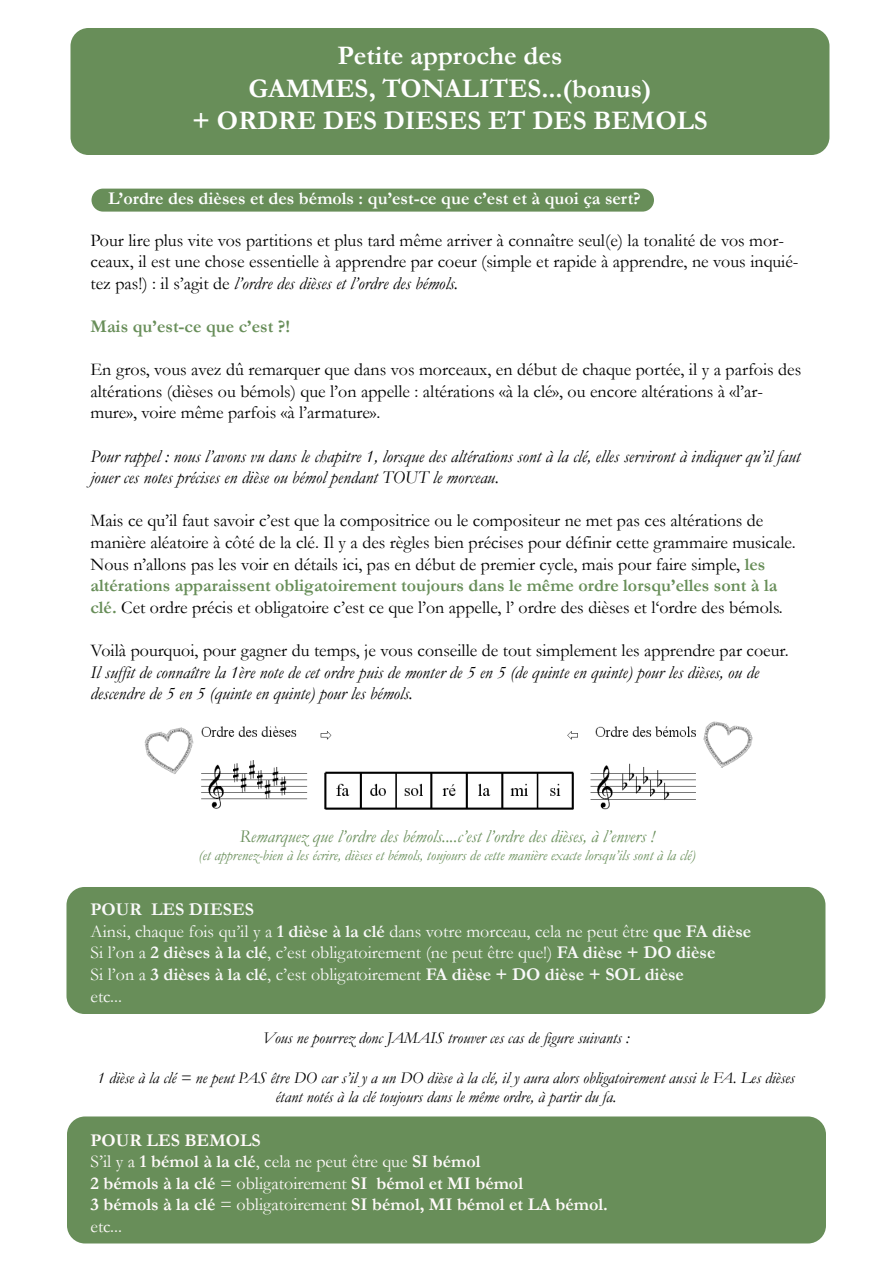
<style>
.page{position:relative;width:894px;height:1263px;background:#fff}
.page>*{position:absolute;margin:0;border:0;box-sizing:border-box;transform-origin:0 0}
.t1{font:700 27px/32.4px "Garamond";color:#fff;text-align:center}
.t2{font:18px/21.6px "Garamond";color:#000}
.t3{font:italic 18px/21.6px "Garamond";color:#000}
.t4{font:18px/21.6px "Garamond";color:#f9f9f9}
.t5{font:700 18px/21.6px "Garamond";color:#fffafa}
.t6{font:italic 18px "Garamond";color:#688e59}
.t7{font:700 18px "Garamond";color:#fff}
.t8{font:700 18px "Garamond";color:#688e59}
.t9{font:italic 16.5px/19.8px "Garamond";color:#000;text-align:center}
.t10{font:italic 15px "Garamond";color:#688e59}
.s1{font-style:italic}
.s2{font-weight:700;color:#688e59}
.s3{font-weight:700}
.s4{font-weight:400}
</style>
<div class="page">
<div style="left:70px;top:28px;width:760px;height:127px;background:#688e59;border-radius:18px"></div>
<div style="left:67px;top:1116px;width:759px;height:128px;background:#688e59;border-radius:18px"></div>
<div style="left:66px;top:887px;width:759px;height:127px;background:#688e59;border-radius:18px"></div>
<div style="left:92px;top:189px;width:562px;height:23px;background:#688e59;border-radius:11px"></div>
<img style="left:201px;top:726px;width:495px;height:84px">
<img style="left:144px;top:727px;width:50px;height:47px">
<img style="left:703px;top:721px;width:50px;height:47px">
<h1 class="t1" style="left:192px;top:39px;width:517px">Petite approche des<br>GAMMES, TONALITES...(bonus)<br>+ ORDRE DES DIESES ET DES BEMOLS</h1>
<p class="t7" style="left:108px;top:186px;width:534px">L’ordre des dièses et des bémols : qu’est-ce que c’est et à quoi ça sert?</p>
<p class="t2" style="left:91px;top:229px;width:710px">Pour lire plus vite vos partitions et plus tard même arriver à connaître seul(e) la tonalité de vos mor&shy;ceaux, il est une chose essentielle à apprendre par coeur (simple et rapide à apprendre, ne vous inquié&shy;tez pas!) : il s’agit de <span class="s1">l’ordre des dièses et l’ordre des bémols.</span></p>
<p class="t8" style="left:91px;top:314px;width:201px">Mais qu’est-ce que c’est ?!</p>
<p class="t2" style="left:91px;top:358px;width:712px">En gros, vous avez dû remarquer que dans vos morceaux, en début de chaque portée, il y a parfois des altérations (dièses ou bémols) que l’on appelle : altérations «à la clé», ou encore altérations à «l’ar&shy;mure», voire même parfois «à l’armature».</p>
<p class="t3" style="left:91px;top:445px;width:711px">Pour rappel : nous l’avons vu dans le chapitre 1, lorsque des altérations sont à la clé, elles serviront à indiquer qu’il faut jouer ces notes précises en dièse ou bémol pendant TOUT le morceau.</p>
<p class="t2" style="left:91px;top:510px;width:707px">Mais ce qu’il faut savoir c’est que la compositrice ou le compositeur ne met pas ces altérations de manière aléatoire à côté de la clé. Il y a des règles bien précises pour définir cette grammaire musicale.<br>Nous n’allons pas les voir en détails ici, pas en début de premier cycle, mais pour faire simple, <span class="s2">les altérations apparaissent obligatoirement toujours dans le même ordre lorsqu’elles sont à la clé.</span> Cet ordre précis et obligatoire c’est ce que l’on appelle, l’ ordre des dièses et l‘ordre des bémols.</p>
<p class="t2" style="left:91px;top:639px;width:700px">Voilà pourquoi, pour gagner du temps, je vous conseille de tout simplement les apprendre par coeur.</p>
<p class="t3" style="left:91px;top:661px;width:670px">Il suffit de connaître la 1ère note de cet ordre puis de monter de 5 en 5 (de quinte en quinte) pour les dièses, ou de descendre de 5 en 5 (quinte en quinte) pour les bémols.</p>
<p class="t6" style="left:240px;top:824px;width:416px">Remarquez que l’ordre des bémols....c’est l’ordre des dièses, à l’envers !</p>
<p class="t10" style="left:198px;top:845px;width:499px">(et apprenez-bien à les écrire, dièses et bémols, toujours de cette manière exacte lorsqu’ils sont à la clé)</p>
<p class="t4" style="left:91px;top:898px;width:662px"><span class="s3">POUR LES DIESES<br></span>Ainsi, chaque fois qu’il y a <span class="s3">1 dièse à la clé</span> dans votre morceau, cela ne peut être <span class="s3">que FA dièse </span>Si l’on a <span class="s3">2 dièses à la clé</span>, c’est obligatoirement (ne peut être que!) <span class="s3">FA dièse + DO dièse<br></span>Si l’on a <span class="s3">3 dièses à la clé</span>, c’est obligatoirement <span class="s3">FA dièse + DO dièse + SOL dièse<br></span>etc...</p>
<p class="t9" style="left:262px;top:1028px;width:369px">Vous ne pourrez donc JAMAIS trouver ces cas de figure suivants :</p>
<p class="t9" style="left:97px;top:1067px;width:699px">1 dièse à la clé = ne peut PAS être DO car s’il y a un DO dièse à la clé, il y aura alors obligatoirement aussi le FA. Les dièses étant notés à la clé toujours dans le même ordre, à partir du fa.</p>
<p class="t5" style="left:91px;top:1129px;width:519px">POUR LES BEMOLS<br><span class="s4">S’il y a</span> 1 bémol à la clé<span class="s4">, cela ne peut être que</span> SI bémol<br>2 bémols à la clé <span class="s4">= obligatoirement</span> SI bémol et MI bémol<br>3 bémols à la clé <span class="s4">= obligatoirement</span> SI bémol, MI bémol et LA bémol. <span class="s4">etc...</span></p>
</div>
